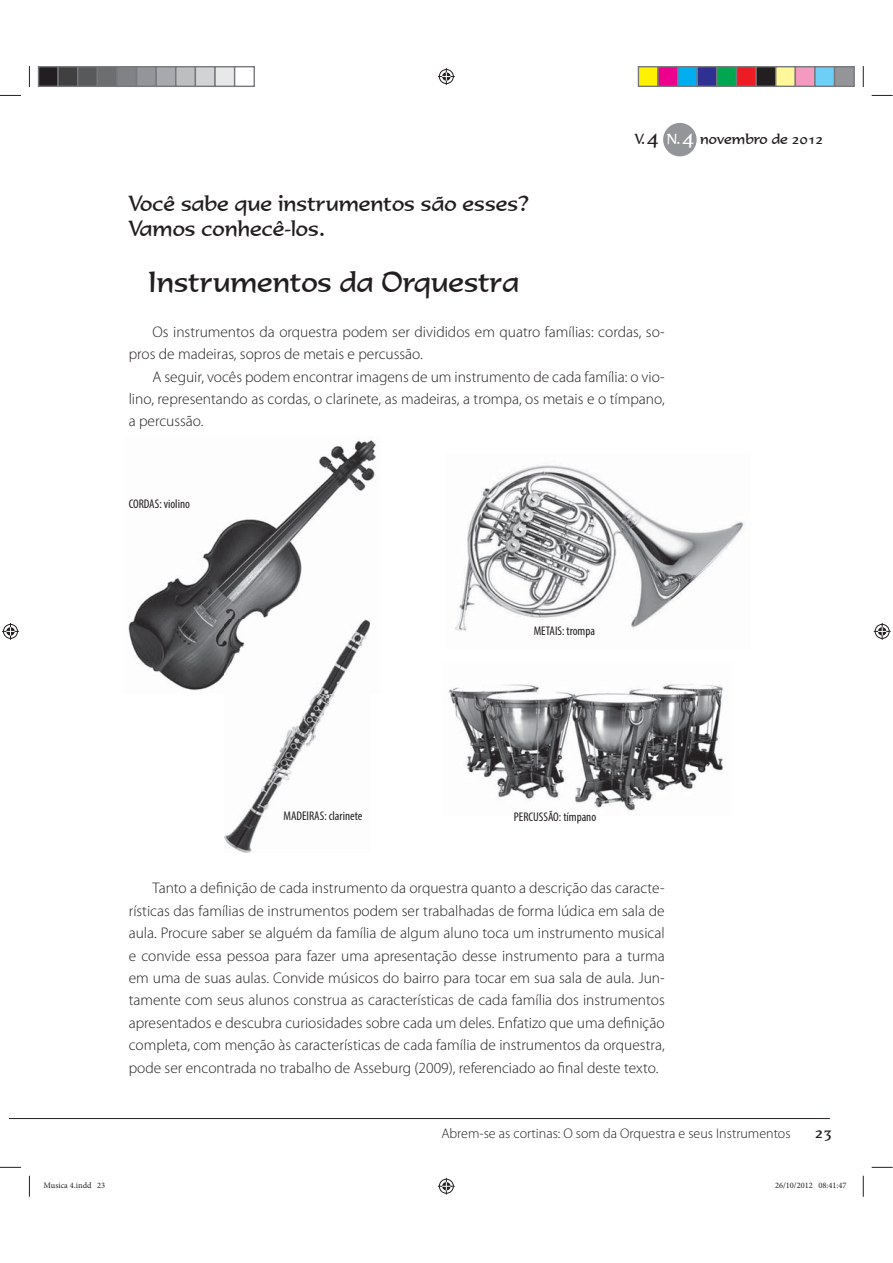
<style>
.page{position:relative;width:893px;height:1263px;background:#fff}
.page>*{position:absolute;margin:0;border:0;box-sizing:border-box;transform-origin:0 0}
.t1{font:28.05px "Formal 436 BT";color:#231f20}
.t2{font:21px/25.2px "Formal 436 BT";color:#231f20}
.t3{font:300 15.45px/22.4px "Myriad Pro";color:#231f20;text-align:justify}
.t4{font:15.45px "Formal 436 BT";color:#231f20}
.t5{font:300 13.95px "Myriad Pro";color:#231f20}
.t6{font:13.95px "Formal 436 BT";color:#231f20}
.t7{font:condensed 12.6px "Myriad Pro";color:#231f20}
.t8{font:8.4px "Minion Pro";color:#231f20}
.s1{font-size:21px}
.s2{color:#fff}
.s3{font-size:21px;color:#fff}
</style>
<div class="page">
<img style="left:128px;top:440px;width:249px;height:251px">
<img style="left:225px;top:619px;width:145px;height:234px">
<img style="left:454px;top:465px;width:291px;height:166px">
<img style="left:448px;top:683px;width:275px;height:128px">
<div style="left:663px;top:123px;width:34px;height:33px;background:#939598;border-radius:50%"></div>
<hr style="left:10px;top:1118px;width:820px;height:1px;background:#231f20">
<svg style="left:0;top:95px;width:21px;height:1px"></svg>
<svg style="left:872px;top:95px;width:21px;height:1px"></svg>
<svg style="left:0;top:1167px;width:21px;height:1px"></svg>
<svg style="left:872px;top:1167px;width:21px;height:1px"></svg>
<svg style="left:29px;top:66px;width:1px;height:21px"></svg>
<svg style="left:29px;top:1176px;width:1px;height:21px"></svg>
<svg style="left:863px;top:66px;width:1px;height:21px"></svg>
<svg style="left:863px;top:1176px;width:1px;height:21px"></svg>
<svg style="left:438px;top:68px;width:17px;height:17px"></svg>
<svg style="left:438px;top:1178px;width:17px;height:17px"></svg>
<svg style="left:2px;top:623px;width:17px;height:17px"></svg>
<svg style="left:874px;top:623px;width:16px;height:17px"></svg>
<div style="left:39px;top:67px;width:19px;height:19px;background:#231f20"></div>
<div style="left:38px;top:66px;width:21px;height:21px;border:1px solid #77787b"></div>
<div style="left:58px;top:67px;width:20px;height:19px;background:#404041"></div>
<div style="left:57px;top:66px;width:21px;height:21px;border:1px solid #77787b"></div>
<div style="left:78px;top:67px;width:19px;height:19px;background:#58595b"></div>
<div style="left:77px;top:66px;width:21px;height:21px;border:1px solid #77787b"></div>
<div style="left:97px;top:67px;width:20px;height:19px;background:#6d6e70"></div>
<div style="left:97px;top:66px;width:21px;height:21px;border:1px solid #77787b"></div>
<div style="left:117px;top:67px;width:20px;height:19px;background:#808285"></div>
<div style="left:116px;top:66px;width:21px;height:21px;border:1px solid #77787b"></div>
<div style="left:137px;top:67px;width:19px;height:19px;background:#939598"></div>
<div style="left:136px;top:66px;width:21px;height:21px;border:1px solid #77787b"></div>
<div style="left:156px;top:67px;width:20px;height:19px;background:#a7a9ac"></div>
<div style="left:155px;top:66px;width:21px;height:21px;border:1px solid #77787b"></div>
<div style="left:176px;top:67px;width:19px;height:19px;background:#bcbec0"></div>
<div style="left:175px;top:66px;width:21px;height:21px;border:1px solid #77787b"></div>
<div style="left:195px;top:67px;width:20px;height:19px;background:#d1d3d4"></div>
<div style="left:195px;top:66px;width:21px;height:21px;border:1px solid #77787b"></div>
<div style="left:215px;top:67px;width:20px;height:19px;background:#e7e8e8"></div>
<div style="left:214px;top:66px;width:21px;height:21px;border:1px solid #77787b"></div>
<div style="left:234px;top:66px;width:21px;height:21px;border:1px solid #77787b"></div>
<div style="left:638px;top:67px;width:20px;height:19px;background:#fff200"></div>
<div style="left:638px;top:66px;width:21px;height:21px;border:1px solid #77787b"></div>
<div style="left:658px;top:67px;width:20px;height:19px;background:#ec008c"></div>
<div style="left:657px;top:66px;width:21px;height:21px;border:1px solid #77787b"></div>
<div style="left:678px;top:67px;width:19px;height:19px;background:#00aeef"></div>
<div style="left:677px;top:66px;width:21px;height:21px;border:1px solid #77787b"></div>
<div style="left:697px;top:67px;width:20px;height:19px;background:#2e3092"></div>
<div style="left:696px;top:66px;width:21px;height:21px;border:1px solid #77787b"></div>
<div style="left:717px;top:67px;width:19px;height:19px;background:#00a650"></div>
<div style="left:716px;top:66px;width:21px;height:21px;border:1px solid #77787b"></div>
<div style="left:736px;top:67px;width:20px;height:19px;background:#ed1c24"></div>
<div style="left:736px;top:66px;width:21px;height:21px;border:1px solid #77787b"></div>
<div style="left:756px;top:67px;width:20px;height:19px;background:#231f20"></div>
<div style="left:755px;top:66px;width:21px;height:21px;border:1px solid #77787b"></div>
<div style="left:776px;top:67px;width:19px;height:19px;background:#fff799"></div>
<div style="left:775px;top:66px;width:21px;height:21px;border:1px solid #77787b"></div>
<div style="left:795px;top:67px;width:20px;height:19px;background:#f49ac1"></div>
<div style="left:794px;top:66px;width:22px;height:21px;border:1px solid #77787b"></div>
<div style="left:815px;top:67px;width:19px;height:19px;background:#6dcff6"></div>
<div style="left:814px;top:66px;width:21px;height:21px;border:1px solid #77787b"></div>
<div style="left:834px;top:67px;width:20px;height:19px;background:#939598"></div>
<div style="left:834px;top:66px;width:21px;height:21px;border:1px solid #77787b"></div>
<p class="t6" style="left:635px;top:131px;width:190px">V. <span class="s1">4</span> <span class="s2">N.</span> <span class="s3">4</span> novembro de 2012</p>
<h2 class="t2" style="left:129px;top:190px;width:402px">Você sabe que instrumentos são esses?<br>Vamos conhecê-los.</h2>
<h1 class="t1" style="left:149px;top:265px;width:372px">Instrumentos da Orquestra</h1>
<p class="t3" style="left:129px;top:321px;width:537px;text-indent:24px">Os instrumentos da orquestra podem ser divididos em quatro famílias: cordas, so&shy;pros de madeiras, sopros de metais e percussão.</p>
<p class="t3" style="left:129px;top:366px;width:537px;text-indent:24px">A seguir, vocês podem encontrar imagens de um instrumento de cada família: o vio&shy;lino, representando as cordas, o clarinete, as madeiras, a trompa, os metais e o tímpano, a percussão.</p>
<p class="t7" style="left:129px;top:498px;width:63px">CORDAS: violino</p>
<p class="t7" style="left:283px;top:811px;width:80px">MADEIRAS: clarinete</p>
<p class="t7" style="left:534px;top:626px;width:63px">METAIS: trompa</p>
<p class="t7" style="left:514px;top:812px;width:84px">PERCUSSÃO: tímpano</p>
<p class="t3" style="left:129px;top:878px;width:538px;text-indent:24px">Tanto a definição de cada instrumento da orquestra quanto a descrição das caracte&shy;rísticas das famílias de instrumentos podem ser trabalhadas de forma lúdica em sala de aula. Procure saber se alguém da família de algum aluno toca um instrumento musical e convide essa pessoa para fazer uma apresentação desse instrumento para a turma em uma de suas aulas. Convide músicos do bairro para tocar em sua sala de aula. Jun&shy;tamente com seus alunos construa as características de cada família dos instrumentos apresentados e descubra curiosidades sobre cada um deles. Enfatizo que uma definição completa, com menção às características de cada família de instrumentos da orquestra, pode ser encontrada no trabalho de Asseburg (2009), referenciado ao final deste texto.</p>
<p class="t5" style="left:441px;top:1128px;width:351px">Abrem-se as cortinas: O som da Orquestra e seus Instrumentos</p>
<p class="t4" style="left:815px;top:1123px;width:19px">23</p>
<p class="t8" style="left:43px;top:1181px;width:63px">Musica 4.indd 23</p>
<p class="t8" style="left:775px;top:1181px;width:73px">26/10/2012 08:41:47</p>
</div>
